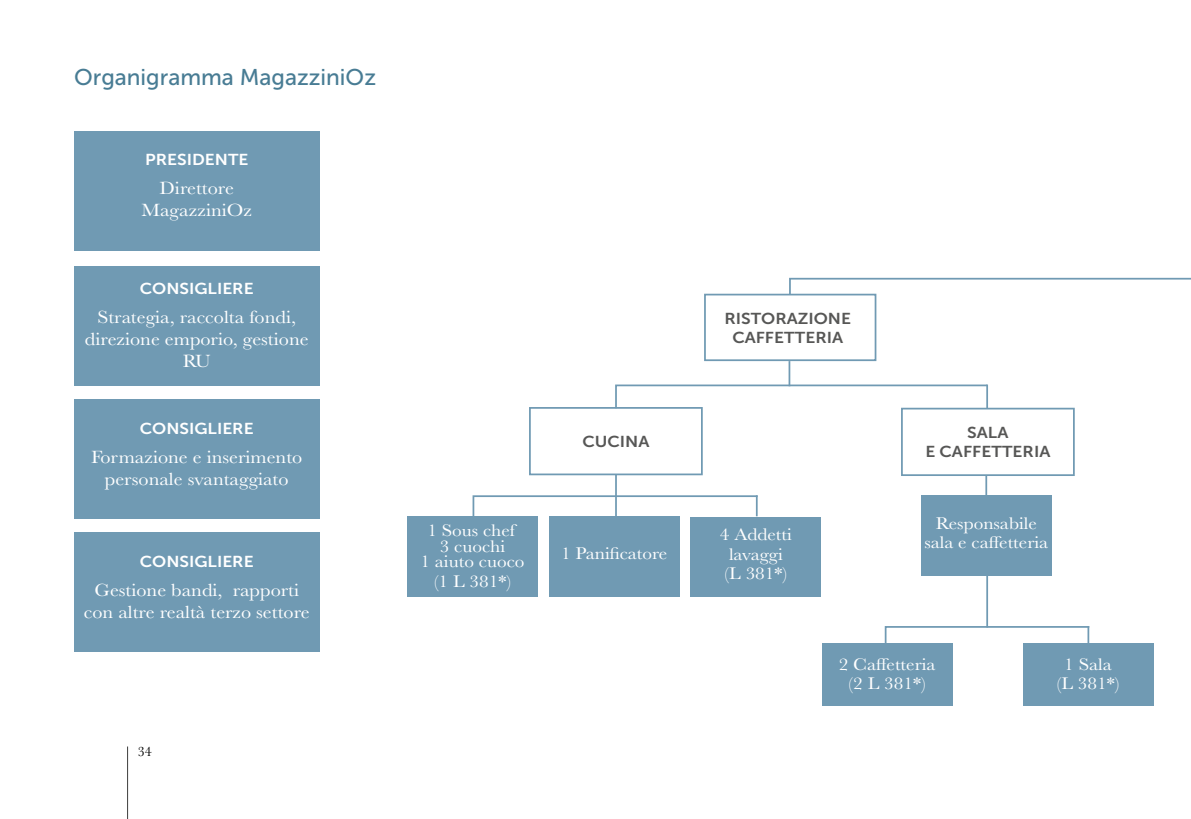
<style>
.page{position:relative;width:1191px;height:819px;background:#fff}
.page>*{position:absolute;margin:0;border:0;box-sizing:border-box;transform-origin:0 0}
.t1{font:22.75px "Museo Sans 500";color:#487c94}
.t2{font:18.38px/22.1px "Baskerville";color:#fff;text-align:center;scale:1.1 1}
.t3{font:17.5px/19.2px "Baskerville";color:#fff;text-align:center;scale:1.1 1}
.t4{font:15.75px/18.9px "Museo Sans 700";color:#575756;text-align:center;scale:1.1 1}
.t5{font:15.75px "Museo Sans 700";color:#fff;scale:1.1 1}
.t6{font:14px "Baskerville";color:#000}
</style>
<div class="page">
<div style="left:74px;top:266px;width:245px;height:119px;background:#709ab3"></div>
<div style="left:549px;top:516px;width:130px;height:80px;background:#709ab3"></div>
<div style="left:704px;top:294px;width:172px;height:67px;background:#fff;border:2px solid #709ab3"></div>
<div style="left:529px;top:407px;width:173px;height:68px;background:#fff;border:2px solid #709ab3"></div>
<hr style="left:788px;top:361px;width:2px;height:25px;background:#709ab3">
<div style="left:74px;top:131px;width:245px;height:119px;background:#709ab3"></div>
<div style="left:74px;top:399px;width:245px;height:119px;background:#709ab3"></div>
<div style="left:74px;top:532px;width:245px;height:120px;background:#709ab3"></div>
<svg style="left:789px;top:278px;width:402px;height:17px"></svg>
<svg style="left:614px;top:383px;width:375px;height:27px"></svg>
<div style="left:901px;top:408px;width:173px;height:68px;background:#fff;border:2px solid #709ab3"></div>
<hr style="left:986px;top:384px;width:2px;height:24px;background:#709ab3">
<hr style="left:615px;top:474px;width:2px;height:42px;background:#709ab3">
<svg style="left:472px;top:494px;width:286px;height:24px"></svg>
<div style="left:407px;top:516px;width:131px;height:80px;background:#709ab3"></div>
<div style="left:690px;top:516px;width:131px;height:80px;background:#709ab3"></div>
<hr style="left:985px;top:475px;width:2px;height:20px;background:#709ab3">
<div style="left:921px;top:495px;width:130px;height:80px;background:#709ab3"></div>
<hr style="left:986px;top:570px;width:2px;height:57px;background:#709ab3">
<svg style="left:884px;top:625px;width:206px;height:44px"></svg>
<hr style="left:1087px;top:626px;width:2px;height:42px;background:#709ab3">
<div style="left:821px;top:643px;width:131px;height:63px;background:#709ab3"></div>
<div style="left:1022px;top:643px;width:131px;height:63px;background:#709ab3"></div>
<hr style="left:127px;top:746px;width:1px;height:73px;background:#3c3c3b">
<p class="t1" style="left:74px;top:65px;width:303px">Organigramma MagazziniOz</p>
<p class="t5" style="left:145px;top:151px;width:95px">PRESIDENTE</p>
<p class="t2" style="left:141px;top:177px;width:102px">Direttore<br>MagazziniOz</p>
<p class="t5" style="left:140px;top:280px;width:105px">CONSIGLIERE</p>
<p class="t2" style="left:85px;top:306px;width:205px">Strategia, raccolta fondi, direzione emporio, gestione<br>RU</p>
<p class="t5" style="left:140px;top:419px;width:105px">CONSIGLIERE</p>
<p class="t2" style="left:91px;top:446px;width:193px">Formazione e inserimento personale svantaggiato</p>
<p class="t5" style="left:140px;top:552px;width:105px">CONSIGLIERE</p>
<p class="t2" style="left:84px;top:579px;width:207px">Gestione bandi, rapporti con altre realtà terzo settore</p>
<p class="t6" style="left:138px;top:742px;width:15px">34</p>
<p class="t3" style="left:420px;top:522px;width:96px;line-height:15.8px">1 Sous chef<br>3 cuochi<br>1 aiuto cuoco</p>
<p class="t3" style="left:434px;top:571px;width:72px">(1 L 381*)</p>
<p class="t4" style="left:724px;top:309px;width:117px">RISTORAZIONE<br>CAFFETTERIA</p>
<p class="t4" style="left:582px;top:432px;width:62px">CUCINA</p>
<p class="t4" style="left:925px;top:423px;width:115px">SALA<br>E CAFFETTERIA</p>
<p class="t3" style="left:561px;top:544px;width:98px">1 Panificatore</p>
<p class="t3" style="left:720px;top:525px;width:67px;text-align:left">4 Addetti lavaggi (L 381*)</p>
<p class="t3" style="left:924px;top:514px;width:114px;line-height:18.6px">Responsabile sala e caffetteria</p>
<p class="t3" style="left:839px;top:655px;width:89px">2 Caffetteria (2 L 381*)</p>
<p class="t3" style="left:1056px;top:655px;width:58px">1 Sala (L 381*)</p>
</div>
